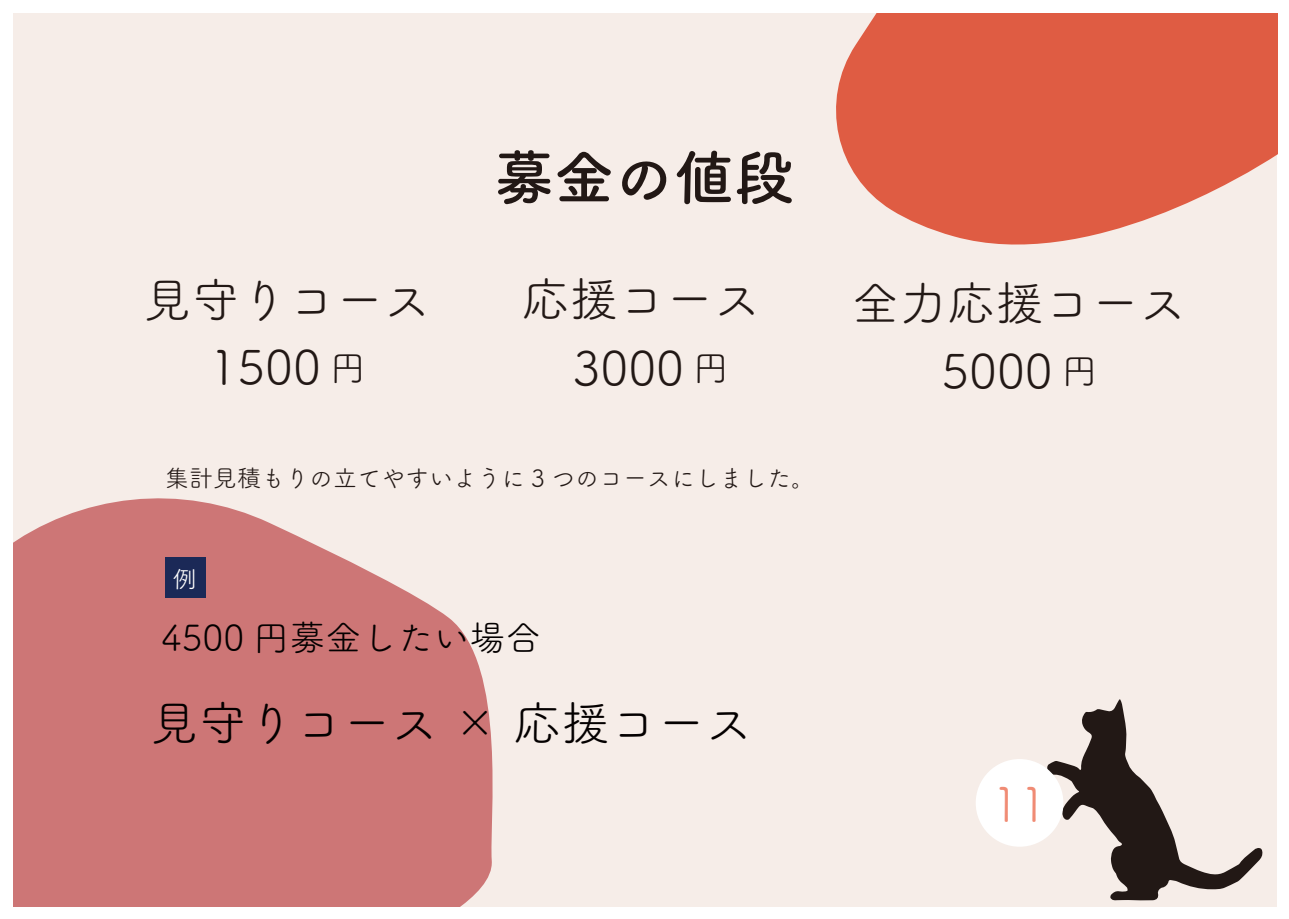
<style>
.page{position:relative;width:1289px;height:919px;background:#fff}
.page>*{position:absolute;margin:0;border:0;box-sizing:border-box;transform-origin:0 0}
.t1{font:700 60px "Tsuku A Rd Gothic";color:#221815}
.t2{font:48px "Tsuku A Rd Gothic";color:#221815}
.t3{font:48px "Tsuku A Rd Gothic";color:#040000}
.t4{font:48px "Tsuku A Rd Gothic";color:#f08b74}
.t5{font:36px "Tsuku A Rd Gothic";color:#040000}
.t6{font:24px "Tsuku A Rd Gothic";color:#221815}
.t7{font:24px "Tsuku A Rd Gothic";color:#fff}
.s1{font-size:36px}
</style>
<div class="page">
<div style="left:14px;top:13px;width:1262px;height:893px;background:#f6ede8"></div>
<svg style="left:14px;top:498px;width:479px;height:408px;background:#d18383"></svg>
<div style="left:165px;top:557px;width:41px;height:40px;background:#1b2957"></div>
<svg style="left:836px;top:13px;width:440px;height:232px;background:#e2715b"></svg>
<svg style="left:1046px;top:699px;width:216px;height:201px"></svg>
<div style="left:975px;top:759px;width:88px;height:87px;background:#fff;border-radius:50%"></div>
<p class="t1" style="left:494px;top:131px;width:301px">募金の値段</p>
<p class="t2" style="left:144px;top:263px;width:289px">見守りコース</p>
<p class="t2" style="left:522px;top:263px;width:241px">応援コース</p>
<p class="t2" style="left:851px;top:267px;width:337px">全力応援コース</p>
<p class="t2" style="left:210px;top:331px;width:158px">1500 <span class="s1">円</span></p>
<p class="t2" style="left:572px;top:331px;width:158px">3000 <span class="s1">円</span></p>
<p class="t2" style="left:941px;top:335px;width:158px">5000 <span class="s1">円</span></p>
<p class="t6" style="left:165px;top:460px;width:651px">集計見積もりの立てやすいように 3 つのコースにしました。</p>
<p class="t7" style="left:173px;top:560px;width:25px">例</p>
<p class="t5" style="left:161px;top:610px;width:382px">4500 円募金したい場合</p>
<p class="t3" style="left:151px;top:686px;width:604px">見守りコース × 応援コース</p>
<p class="t4" style="left:991px;top:767px;width:57px">11</p>
</div>
